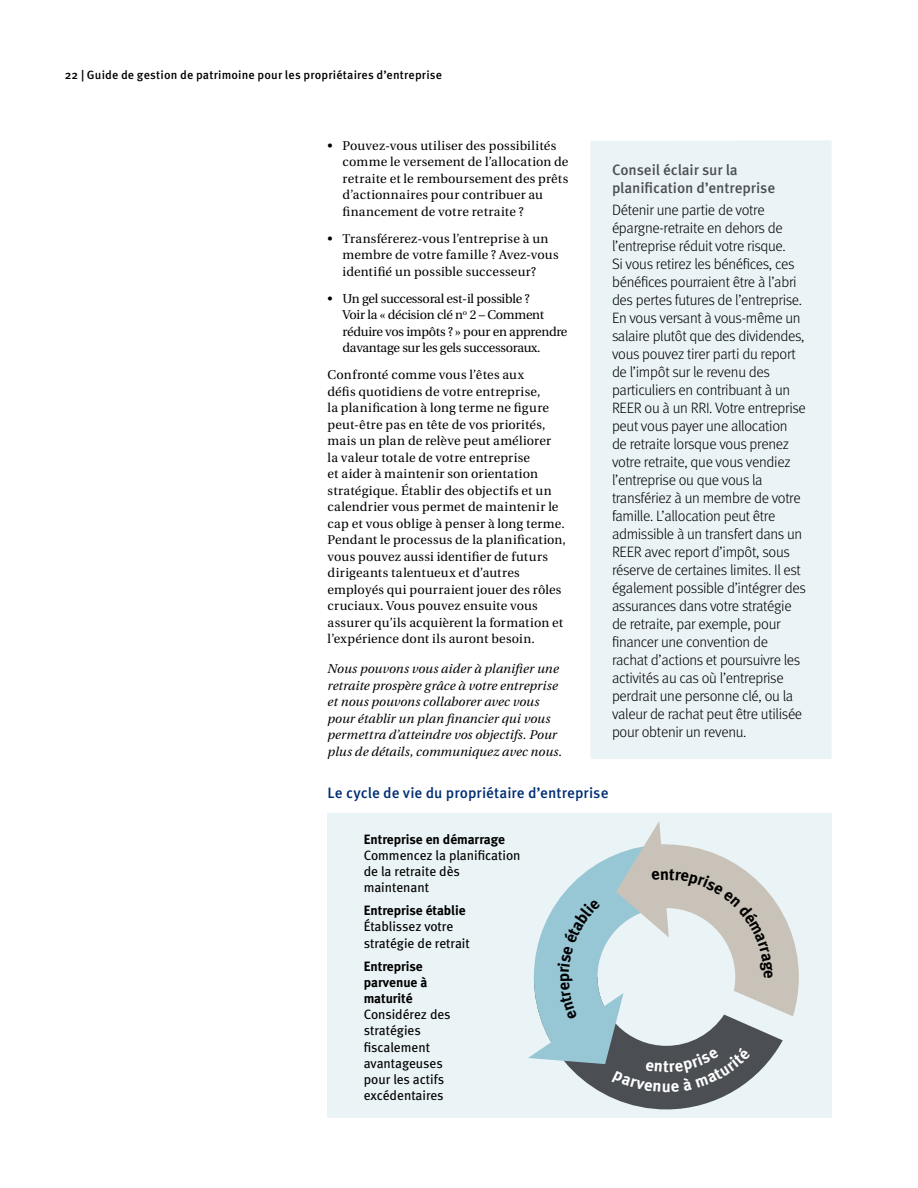
<style>
.page{position:relative;width:918px;height:1188px;background:#fff}
.page>*{position:absolute;margin:0;border:0;box-sizing:border-box;transform-origin:0 0}
.t1{font:300 15px/18px "Meta OT";letter-spacing:-.02em;color:#000}
.t2{font:500 15px/18px "Meta OT";letter-spacing:-.005em;color:#4b4f54}
.t3{font:500 15px "Meta OT";letter-spacing:.005em;color:#002d73}
.t4{font:13.5px/16.2px "Meta Book LF";color:#000}
.t5{font:13.5px/16.2px "Meta Bold LF";color:#000}
.t6{font:12.75px/16.5px "Utopia";letter-spacing:.01em;color:#000}
.t7{font:italic 12.75px/16.5px "Utopia";letter-spacing:.005em;color:#000}
.t8{font:12.75px/16.5px "Utopia";letter-spacing:-.02em;color:#000}
.t9{font:500 12px "Meta OT";letter-spacing:.015em;color:#000}
</style>
<div class="page">
<div style="left:328px;top:814px;width:504px;height:304px;background:#eaf3f5"></div>
<div style="left:590px;top:140px;width:242px;height:619px;background:#eaf3f5"></div>
<svg style="left:528px;top:821px;width:271px;height:288px"></svg>
<p class="t9" style="left:65px;top:68px;width:379px">22 | Guide de gestion de patrimoine pour les propriétaires d’entreprise</p>
<p class="t6" style="left:343px;top:138px;width:227px;text-indent:-15px">• Pouvez-vous utiliser des possibilités comme le versement de l’allocation de retraite et le remboursement des prêts d’actionnaires pour contribuer au financement de votre retraite ?</p>
<p class="t6" style="left:343px;top:231px;width:218px;text-indent:-15px">• Transférerez-vous l’entreprise à un membre de votre famille ? Avez-vous identifié un possible successeur?</p>
<p class="t8" style="left:343px;top:291px;width:226px;text-indent:-15px">• Un gel successoral est-il possible ?<br>Voir la « décision clé n<sup>o</sup> 2 – Comment réduire vos impôts ? » pour en apprendre davantage sur les gels successoraux.</p>
<p class="t6" style="left:328px;top:367px;width:240px">Confronté comme vous l’êtes aux<br>défis quotidiens de votre entreprise,<br>la planification à long terme ne figure peut-être pas en tête de vos priorités, mais un plan de relève peut améliorer<br>la valeur totale de votre entreprise<br>et aider à maintenir son orientation stratégique. Établir des objectifs et un calendrier vous permet de maintenir le cap et vous oblige à penser à long terme.<br>Pendant le processus de la planification, vous pouvez aussi identifier de futurs dirigeants talentueux et d’autres employés qui pourraient jouer des rôles cruciaux. Vous pouvez ensuite vous assurer qu’ils acquièrent la formation et l’expérience dont ils auront besoin.</p>
<p class="t7" style="left:328px;top:661px;width:236px">Nous pouvons vous aider à planifier une retraite prospère grâce à votre entreprise et nous pouvons collaborer avec vous pour établir un plan financier qui vous permettra d’atteindre vos objectifs. Pour plus de détails, communiquez avec nous.</p>
<p class="t2" style="left:612px;top:161px;width:165px">Conseil éclair sur la planification d’entreprise</p>
<p class="t1" style="left:612px;top:201px;width:195px">Détenir une partie de votre épargne-retraite en dehors de l’entreprise réduit votre risque.<br>Si vous retirez les bénéfices, ces bénéfices pourraient être à l’abri des pertes futures de l’entreprise.<br>En vous versant à vous-même un salaire plutôt que des dividendes, vous pouvez tirer parti du report de l’impôt sur le revenu des particuliers en contribuant à un<br>REER ou à un RRI. Votre entreprise peut vous payer une allocation de retraite lorsque vous prenez votre retraite, que vous vendiez l’entreprise ou que vous la transfériez à un membre de votre famille. L’allocation peut être admissible à un transfert dans un<br>REER avec report d’impôt, sous réserve de certaines limites. Il est également possible d’intégrer des assurances dans votre stratégie de retraite, par exemple, pour financer une convention de rachat d’actions et poursuivre les activités au cas où l’entreprise perdrait une personne clé, ou la valeur de rachat peut être utilisée pour obtenir un revenu.</p>
<p class="t3" style="left:328px;top:784px;width:282px">Le cycle de vie du propriétaire d’entreprise</p>
<p class="t5" style="left:364px;top:831px;width:143px">Entreprise en démarrage</p>
<p class="t4" style="left:364px;top:847px;width:158px">Commencez la planification de la retraite dès maintenant</p>
<p class="t5" style="left:364px;top:902px;width:103px">Entreprise établie</p>
<p class="t4" style="left:364px;top:918px;width:108px">Établissez votre stratégie de retrait</p>
<p class="t5" style="left:364px;top:958px;width:65px">Entreprise parvenue à maturité</p>
<p class="t4" style="left:364px;top:1006px;width:88px">Considérez des stratégies fiscalement avantageuses pour les actifs excédentaires</p>
</div>
